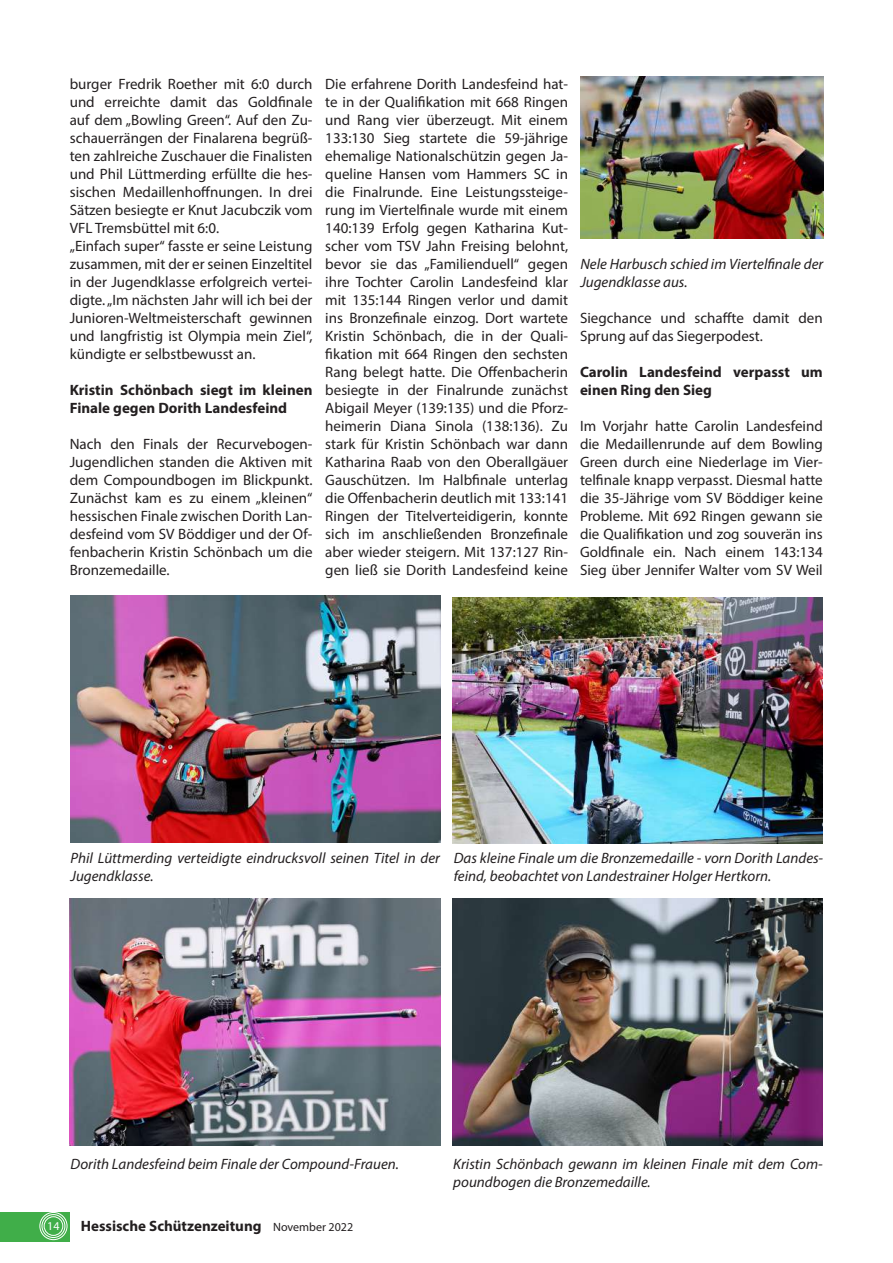
<style>
.page{position:relative;width:893px;height:1263px;background:#fff}
.page>*{position:absolute;margin:0;border:0;box-sizing:border-box;transform-origin:0 0}
.t1{font:15px/18px "Myriad Pro";color:#231f20;text-align:justify}
.t2{font:italic 15px/18px "Myriad Pro";color:#231f20}
.t3{font:700 15px/18px "Myriad Pro";color:#231f20}
.t4{font:12px "Myriad Pro";color:#fff}
.s1{font-weight:400;font-size:12px}
</style>
<div class="page">
<div style="left:0;top:1212px;width:70px;height:30px;background:#40ae49"></div>
<div style="left:40px;top:1212px;width:27px;height:28px;border:1px solid #fff;border-radius:50%"></div>
<div style="left:42px;top:1214px;width:23px;height:24px;border:1px solid #fff;border-radius:50%"></div>
<div style="left:44px;top:1216px;width:19px;height:19px;border:1px solid #fff;border-radius:50%"></div>
<img style="left:581px;top:77px;width:242px;height:161px">
<img style="left:70px;top:596px;width:371px;height:246px">
<img style="left:452px;top:597px;width:371px;height:247px">
<img style="left:70px;top:899px;width:370px;height:247px">
<img style="left:452px;top:898px;width:371px;height:247px">
<p class="t1" style="left:70px;top:75px;width:244px;text-align:left">burger Fredrik Roether mit 6:0 durch und erreichte damit das Goldfinale auf dem „Bowling Green“. Auf den Zu&shy;schauerrängen der Finalarena begrüß&shy;ten zahlreiche Zuschauer die Finalisten und Phil Lüttmerding erfüllte die hes&shy;sischen Medaillenhoffnungen. In drei Sätzen besiegte er Knut Jacubczik vom VFL Tremsbüttel mit 6:0.<br>„Einfach super“ fasste er seine Leistung zusammen, mit der er seinen Einzeltitel in der Jugendklasse erfolgreich vertei&shy;digte. „Im nächsten Jahr will ich bei der Junioren-Weltmeisterschaft gewinnen und langfristig ist Olympia mein Ziel“, kündigte er selbstbewusst an.</p>
<p class="t3" style="left:70px;top:380px;width:244px">Kristin Schönbach siegt im kleinen<br>Finale gegen Dorith Landesfeind</p>
<p class="t1" style="left:70px;top:435px;width:244px">Nach den Finals der Recurvebogen-Jugendlichen standen die Aktiven mit dem Compoundbogen im Blickpunkt.<br>Zunächst kam es zu einem „kleinen“ hessischen Finale zwischen Dorith Lan&shy;desfeind vom SV Böddiger und der Of&shy;fenbacherin Kristin Schönbach um die Bronzemedaille.</p>
<p class="t1" style="left:325px;top:75px;width:244px">Die erfahrene Dorith Landesfeind hat&shy;te in der Qualifikation mit 668 Ringen und Rang vier überzeugt. Mit einem 133:130 Sieg startete die 59-jährige ehemalige Nationalschützin gegen Ja&shy;queline Hansen vom Hammers SC in die Finalrunde. Eine Leistungssteige&shy;rung im Viertelfinale wurde mit einem 140:139 Erfolg gegen Katharina Kut&shy;scher vom TSV Jahn Freising belohnt, bevor sie das „Familienduell“ gegen ihre Tochter Carolin Landesfeind klar mit 135:144 Ringen verlor und damit ins Bronzefinale einzog. Dort wartete Kristin Schönbach, die in der Quali&shy;fikation mit 664 Ringen den sechsten Rang belegt hatte. Die Offenbacherin besiegte in der Finalrunde zunächst Abigail Meyer (139:135) und die Pforz&shy;heimerin Diana Sinola (138:136). Zu stark für Kristin Schönbach war dann Katharina Raab von den Oberallgäuer Gauschützen. Im Halbfinale unterlag die Offenbacherin deutlich mit 133:141<br>Ringen der Titelverteidigerin, konnte sich im anschließenden Bronzefinale aber wieder steigern. Mit 137:127 Rin&shy;gen ließ sie Dorith Landesfeind keine</p>
<p class="t2" style="left:580px;top:255px;width:244px">Nele Harbusch schied im Viertelfinale der<br>Jugendklasse aus.</p>
<p class="t1" style="left:580px;top:309px;width:244px">Siegchance und schaffte damit den<br>Sprung auf das Siegerpodest.</p>
<p class="t3" style="left:580px;top:362px;width:244px">Carolin Landesfeind verpasst um einen Ring den Sieg</p>
<p class="t1" style="left:580px;top:417px;width:244px">Im Vorjahr hatte Carolin Landesfeind die Medaillenrunde auf dem Bowling Green durch eine Niederlage im Vier&shy;telfinale knapp verpasst. Diesmal hatte die 35-Jährige vom SV Böddiger keine Probleme. Mit 692 Ringen gewann sie die Qualifikation und zog souverän ins Goldfinale ein. Nach einem 143:134<br>Sieg über Jennifer Walter vom SV Weil</p>
<p class="t2" style="left:71px;top:849px;width:371px">Phil Lüttmerding verteidigte eindrucksvoll seinen Titel in der<br>Jugendklasse.</p>
<p class="t2" style="left:454px;top:849px;width:371px">Das kleine Finale um die Bronzemedaille - vorn Dorith Landes&shy;feind, beobachtet von Landestrainer Holger Hertkorn.</p>
<p class="t2" style="left:71px;top:1155px;width:330px">Dorith Landesfeind beim Finale der Compound-Frauen.</p>
<p class="t2" style="left:453px;top:1155px;width:371px">Kristin Schönbach gewann im kleinen Finale mit dem Com&shy;poundbogen die Bronzemedaille.</p>
<p class="t4" style="left:47px;top:1218px;width:14px">14</p>
<p class="t3" style="left:81px;top:1216px;width:274px">Hessische Schützenzeitung <span class="s1">November 2022</span></p>
</div>
